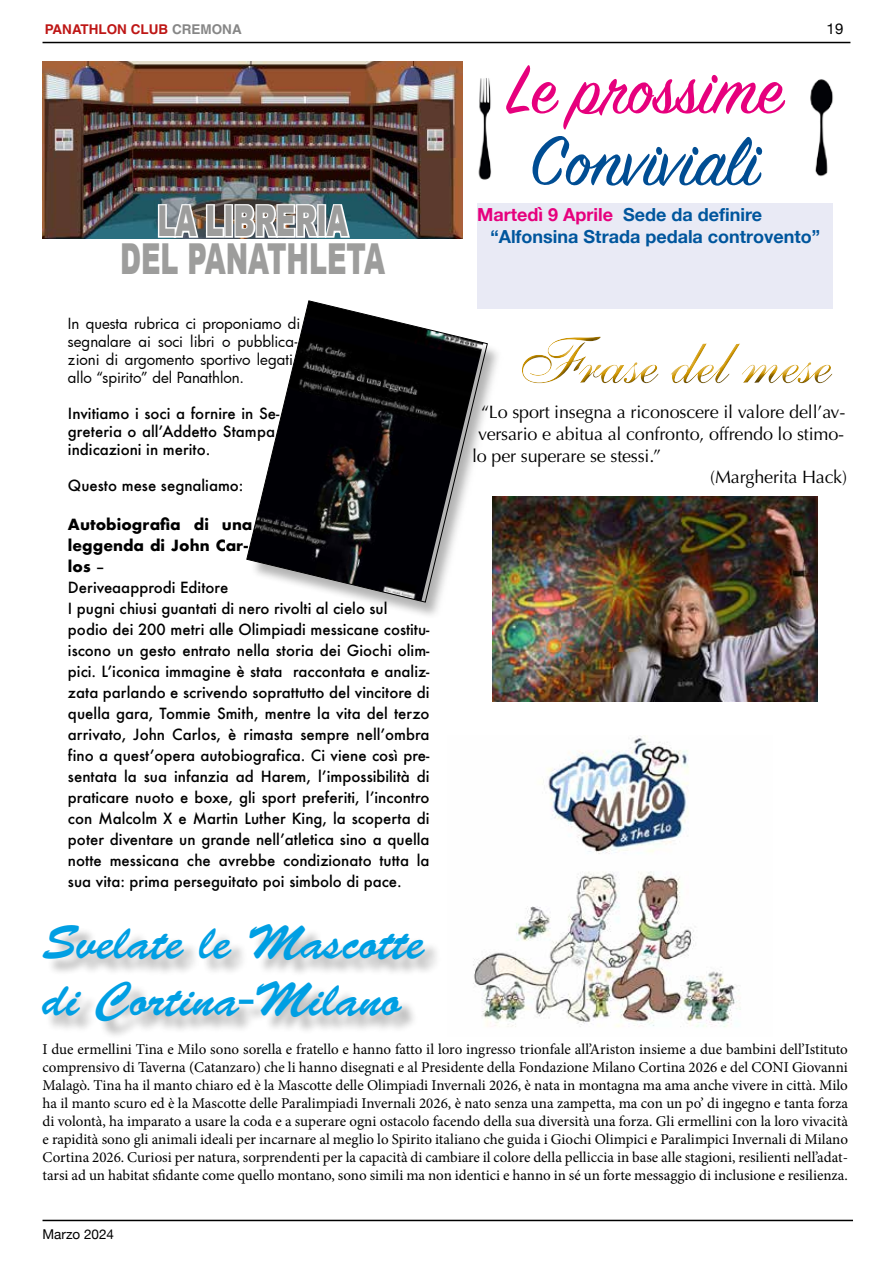
<style>
.page{position:relative;width:893px;height:1263px;background:#fff}
.page>*{position:absolute;margin:0;border:0;box-sizing:border-box;transform-origin:0 0}
.t1{font:76.5px "Sign Painter House Script";color:#e6007d}
.t2{font:76.5px "Sign Painter House Script";letter-spacing:-.005em;color:#004d93}
.t3{font:64.5px "Shelley Allegro BT";color:#d19700}
.t4{font:48px/57.6px "Brush Script Std";color:#009fe3}
.t5{font:900 42.6px/37.5px "Arial";color:#9d9d9c;text-align:center;scale:.63 1}
.t6{font:18px "Optima";letter-spacing:-.01em;color:#000}
.t7{font:700 18px/21.6px "Helvetica Neue";color:#00569d}
.t8{font:15px/18px "Minion Pro";color:#000;text-align:justify}
.t9{font:500 15px/21px "Futura";color:#000}
.t10{font:15px/18px "Futura";color:#000}
.t11{font:15px "Helvetica Neue";color:#000}
.t12{font:700 13.5px "Helvetica";color:#be1716}
.t13{font:13.5px "Helvetica Neue";color:#000}
.s1{color:#878787}
.s2{font-weight:700}
.s3{color:#e6007d}
</style>
<div class="page">
<hr style="left:43px;top:1220px;width:810px;height:1px;background:#000">
<img style="left:478px;top:78px;width:14px;height:102px">
<img style="left:810px;top:79px;width:23px;height:98px">
<div style="left:477px;top:203px;width:356px;height:106px;background:#e9eaf5"></div>
<img style="left:43px;top:62px;width:420px;height:176px">
<svg style="left:156px;top:198px;width:70px;height:41px"></svg>
<div style="left:224px;top:204px;width:9px;height:34px;border:3px solid #fff"></div>
<img style="left:233px;top:198px;width:119px;height:41px">
<img style="left:473px;top:736px;width:268px;height:291px">
<img style="left:493px;top:496px;width:325px;height:206px">
<div style="left:249px;top:303px;width:256px;height:317px;background:#000;opacity:.3"></div>
<svg style="left:246px;top:300px;width:242px;height:302px"></svg>
<div style="left:45px;top:927px;width:398px;height:113px;background:#000;opacity:.3"></div>
<hr style="left:43px;top:42px;width:807px;height:1px;background:#000">
<p class="t12" style="left:45px;top:21px;width:198px">PANATHLON CLUB <span class="s1">CREMONA</span></p>
<p class="t11" style="left:827px;top:18px;width:18px">19</p>
<h3 class="t5" style="left:120px;top:201px;width:423px">LA LIBRERIA<br>DEL PANATHLETA</h3>
<p class="t10" style="left:68px;top:314px;width:234px">In questa rubrica ci proponiamo di segnalare ai soci libri o pubblica&shy;zioni di argomento sportivo legati allo “spirito” del Panathlon.</p>
<p class="t9" style="left:68px;top:404px;width:213px;line-height:18px">Invitiamo i soci a fornire in Se&shy;greteria o all’Addetto Stampa indicazioni in merito.</p>
<p class="t9" style="left:68px;top:475px;width:177px">Questo mese segnaliamo:</p>
<p class="t9" style="left:68px;top:514px;width:363px"><span class="s2">Autobiografia di una<br>leggenda di John Car-<br>los</span> –<br>Deriveaapprodi Editore<br>I pugni chiusi guantati di nero rivolti al cielo sul podio dei 200 metri alle Olimpiadi messicane costitu&shy;iscono un gesto entrato nella storia dei Giochi olim&shy;pici. L’iconica immagine è stata raccontata e analiz&shy;zata parlando e scrivendo soprattutto del vincitore di quella gara, Tommie Smith, mentre la vita del terzo arrivato, John Carlos, è rimasta sempre nell’ombra fino a quest’opera autobiografica. Ci viene così pre&shy;sentata la sua infanzia ad Harem, l’impossibilità di praticare nuoto e boxe, gli sport preferiti, l’incontro con Malcolm X e Martin Luther King, la scoperta di poter diventare un grande nell’atletica sino a quella notte messicana che avrebbe condizionato tutta la sua vita: prima perseguitato poi simbolo di pace.</p>
<h3 class="t4" style="left:43px;top:914px;width:383px">Svelate le Mascotte di Cortina-Milano</h3>
<h1 class="t1" style="left:507px;top:43px;width:277px">Le prossime</h1>
<h1 class="t2" style="left:530px;top:115px;width:231px">Conviviali</h1>
<p class="t7" style="left:490px;top:204px;width:331px;text-indent:-13px"><span class="s3">Martedì 9 Aprile</span> Sede da definire “Alfonsina Strada pedala controvento”</p>
<h2 class="t3" style="left:513px;top:322px;width:320px">Frase del mese</h2>
<p class="t6" style="left:481px;top:402px;width:366px">“Lo sport insegna a riconoscere il valore dell’av-</p>
<p class="t6" style="left:478px;top:423px;width:368px">versario e abitua al confronto, offrendo lo stimo-</p>
<p class="t6" style="left:472px;top:445px;width:191px">lo per superare se stessi.”</p>
<p class="t6" style="left:710px;top:467px;width:138px">(Margherita Hack)</p>
<p class="t8" style="left:43px;top:1040px;width:807px">I due ermellini Tina e Milo sono sorella e fratello e hanno fatto il loro ingresso trionfale all’Ariston insieme a due bambini dell’Istituto comprensivo di Taverna (Catanzaro) che li hanno disegnati e al Presidente della Fondazione Milano Cortina 2026 e del CONI Giovanni Malagò. Tina ha il manto chiaro ed è la Mascotte delle Olimpiadi Invernali 2026, è nata in montagna ma ama anche vivere in città. Milo ha il manto scuro ed è la Mascotte delle Paralimpiadi Invernali 2026, è nato senza una zampetta, ma con un po’ di ingegno e tanta forza di volontà, ha imparato a usare la coda e a superare ogni ostacolo facendo della sua diversità una forza. Gli ermellini con la loro vivacità e rapidità sono gli animali ideali per incarnare al meglio lo Spirito italiano che guida i Giochi Olimpici e Paralimpici Invernali di Milano Cortina 2026. Curiosi per natura, sorprendenti per la capacità di cambiare il colore della pelliccia in base alle stagioni, resilienti nell’adat&shy;tarsi ad un habitat sfidante come quello montano, sono simili ma non identici e hanno in sé un forte messaggio di inclusione e resilienza.</p>
<p class="t13" style="left:43px;top:1224px;width:73px">Marzo 2024</p>
</div>
